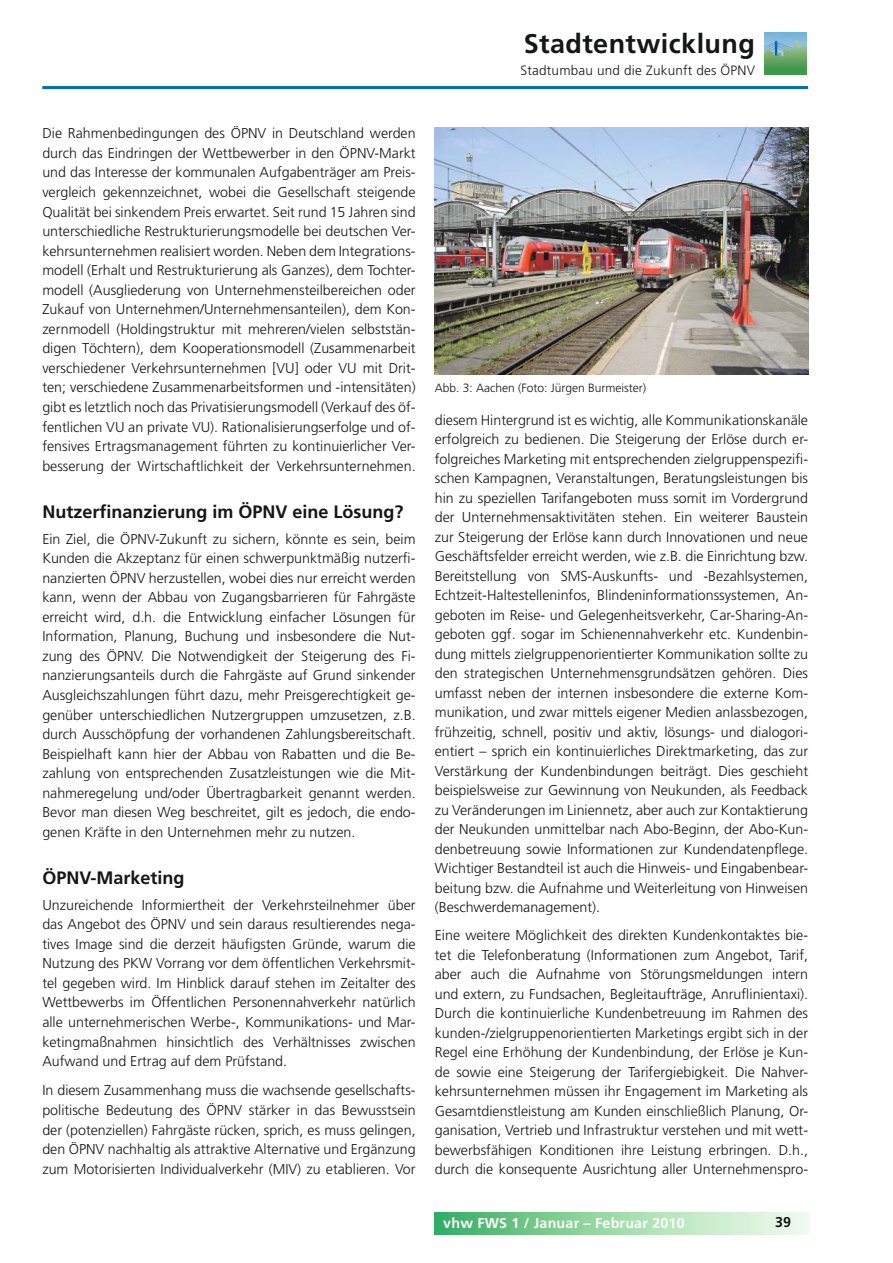
<style>
.page{position:relative;width:893px;height:1263px;background:#fff}
.page>*{position:absolute;margin:0;border:0;box-sizing:border-box;transform-origin:0 0}
.t1{font:700 27px "Frutiger LT";letter-spacing:.015em;color:#151616}
.t2{font:700 18px "Frutiger LT";color:#151616}
.t3{font:300 14.25px/19.5px "Frutiger LT";color:#151616;text-align:justify}
.t4{font:700 14.25px "Frutiger LT";letter-spacing:.015em;color:#fff}
.t5{font:700 14.25px "Frutiger LT";color:#151616}
.t6{font:300 13.5px "Frutiger LT";letter-spacing:.015em;color:#151616}
.t7{font:300 12px "Frutiger CE";color:#151616}
</style>
<div class="page">
<hr style="left:42px;top:86px;width:766px;height:3px;background:#006eb4">
<div style="left:435px;top:1213px;width:373px;height:21px;background:linear-gradient(to right,#3fb163,#fafff2)"></div>
<img style="left:764px;top:32px;width:42px;height:43px">
<img style="left:435px;top:128px;width:373px;height:246px">
<h1 class="t1" style="left:523px;top:33px;width:233px">Stadtentwicklung</h1>
<p class="t6" style="left:520px;top:65px;width:236px">Stadtumbau und die Zukunft des ÖPNV</p>
<p class="t3" style="left:42px;top:125px;width:375px">Die Rahmenbedingungen des ÖPNV in Deutschland werden durch das Eindringen der Wettbewerber in den ÖPNV-Markt und das Interesse der kommunalen Aufgabenträger am Preis&shy;vergleich gekennzeichnet, wobei die Gesellschaft steigende Qualität bei sinkendem Preis erwartet. Seit rund 15 Jahren sind unterschiedliche Restrukturierungsmodelle bei deutschen Ver&shy;kehrsunternehmen realisiert worden. Neben dem Integrations&shy;modell (Erhalt und Restrukturierung als Ganzes), dem Tochter&shy;modell (Ausgliederung von Unternehmensteilbereichen oder Zukauf von Unternehmen/Unternehmensanteilen), dem Kon&shy;zernmodell (Holdingstruktur mit mehreren/vielen selbststän&shy;digen Töchtern), dem Kooperationsmodell (Zusammenarbeit verschiedener Verkehrsunternehmen [VU] oder VU mit Drit&shy;ten; verschiedene Zusammenarbeitsformen und -intensitäten) gibt es letztlich noch das Privatisierungsmodell (Verkauf des öf&shy;fentlichen VU an private VU). Rationalisierungserfolge und of&shy;fensives Ertragsmanagement führten zu kontinuierlicher Ver&shy;besserung der Wirtschaftlichkeit der Verkehrsunternehmen.</p>
<p class="t2" style="left:42px;top:504px;width:363px">Nutzerfinanzierung im ÖPNV eine Lösung?</p>
<p class="t3" style="left:42px;top:530px;width:375px">Ein Ziel, die ÖPNV-Zukunft zu sichern, könnte es sein, beim Kunden die Akzeptanz für einen schwerpunktmäßig nutzerfi&shy;nanzierten ÖPNV herzustellen, wobei dies nur erreicht werden kann, wenn der Abbau von Zugangsbarrieren für Fahrgäste erreicht wird, d.h. die Entwicklung einfacher Lösungen für Information, Planung, Buchung und insbesondere die Nut&shy;zung des ÖPNV. Die Notwendigkeit der Steigerung des Fi&shy;nanzierungsanteils durch die Fahrgäste auf Grund sinkender Ausgleichszahlungen führt dazu, mehr Preisgerechtigkeit ge&shy;genüber unterschiedlichen Nutzergruppen umzusetzen, z.B. durch Ausschöpfung der vorhandenen Zahlungsbereitschaft.<br>Beispielhaft kann hier der Abbau von Rabatten und die Be&shy;zahlung von entsprechenden Zusatzleistungen wie die Mit&shy;nahmeregelung und/oder Übertragbarkeit genannt werden.<br>Bevor man diesen Weg beschreitet, gilt es jedoch, die endo&shy;genen Kräfte in den Unternehmen mehr zu nutzen.</p>
<p class="t2" style="left:42px;top:870px;width:144px">ÖPNV-Marketing</p>
<p class="t3" style="left:42px;top:896px;width:375px">Unzureichende Informiertheit der Verkehrsteilnehmer über das Angebot des ÖPNV und sein daraus resultierendes nega&shy;tives Image sind die derzeit häufigsten Gründe, warum die Nutzung des PKW Vorrang vor dem öffentlichen Verkehrsmit&shy;tel gegeben wird. Im Hinblick darauf stehen im Zeitalter des Wettbewerbs im Öffentlichen Personennahverkehr natürlich alle unternehmerischen Werbe-, Kommunikations- und Mar&shy;ketingmaßnahmen hinsichtlich des Verhältnisses zwischen Aufwand und Ertrag auf dem Prüfstand.</p>
<p class="t3" style="left:42px;top:1082px;width:375px">In diesem Zusammenhang muss die wachsende gesellschafts&shy;politische Bedeutung des ÖPNV stärker in das Bewusstsein der (potenziellen) Fahrgäste rücken, sprich, es muss gelingen, den ÖPNV nachhaltig als attraktive Alternative und Ergänzung zum Motorisierten Individualverkehr (MIV) zu etablieren. Vor</p>
<p class="t7" style="left:435px;top:383px;width:213px">Abb. 3: Aachen (Foto: Jürgen Burmeister)</p>
<p class="t3" style="left:435px;top:411px;width:375px">diesem Hintergrund ist es wichtig, alle Kommunikationskanäle erfolgreich zu bedienen. Die Steigerung der Erlöse durch er&shy;folgreiches Marketing mit entsprechenden zielgruppenspezifi&shy;schen Kampagnen, Veranstaltungen, Beratungsleistungen bis hin zu speziellen Tarifangeboten muss somit im Vordergrund der Unternehmensaktivitäten stehen. Ein weiterer Baustein zur Steigerung der Erlöse kann durch Innovationen und neue Geschäftsfelder erreicht werden, wie z.B. die Einrichtung bzw.<br>Bereitstellung von SMS-Auskunfts- und -Bezahlsystemen, Echtzeit-Haltestelleninfos, Blindeninformationssystemen, An&shy;geboten im Reise- und Gelegenheitsverkehr, Car-Sharing-An&shy;geboten ggf. sogar im Schienennahverkehr etc. Kundenbin&shy;dung mittels zielgruppenorientierter Kommunikation sollte zu den strategischen Unternehmensgrundsätzen gehören. Dies umfasst neben der internen insbesondere die externe Kom&shy;munikation, und zwar mittels eigener Medien anlassbezogen, frühzeitig, schnell, positiv und aktiv, lösungs- und dialogori&shy;entiert – sprich ein kontinuierliches Direktmarketing, das zur Verstärkung der Kundenbindungen beiträgt. Dies geschieht beispielsweise zur Gewinnung von Neukunden, als Feedback zu Veränderungen im Liniennetz, aber auch zur Kontaktierung der Neukunden unmittelbar nach Abo-Beginn, der Abo-Kun&shy;denbetreuung sowie Informationen zur Kundendatenpflege.<br>Wichtiger Bestandteil ist auch die Hinweis- und Eingabenbear&shy;beitung bzw. die Aufnahme und Weiterleitung von Hinweisen (Beschwerdemanagement).</p>
<p class="t3" style="left:435px;top:927px;width:375px">Eine weitere Möglichkeit des direkten Kundenkontaktes bie&shy;tet die Telefonberatung (Informationen zum Angebot, Tarif, aber auch die Aufnahme von Störungsmeldungen intern und extern, zu Fundsachen, Begleitaufträge, Anruflinientaxi).<br>Durch die kontinuierliche Kundenbetreuung im Rahmen des kunden-/zielgruppenorientierten Marketings ergibt sich in der Regel eine Erhöhung der Kundenbindung, der Erlöse je Kun&shy;de sowie eine Steigerung der Tarifergiebigkeit. Die Nahver&shy;kehrsunternehmen müssen ihr Engagement im Marketing als Gesamtdienstleistung am Kunden einschließlich Planung, Or&shy;ganisation, Vertrieb und Infrastruktur verstehen und mit wett&shy;bewerbsfähigen Konditionen ihre Leistung erbringen. D.h., durch die konsequente Ausrichtung aller Unternehmenspro-</p>
<p class="t4" style="left:443px;top:1218px;width:243px">vhw FWS 1 / Januar – Februar 2010</p>
<p class="t5" style="left:775px;top:1217px;width:18px">39</p>
</div>
